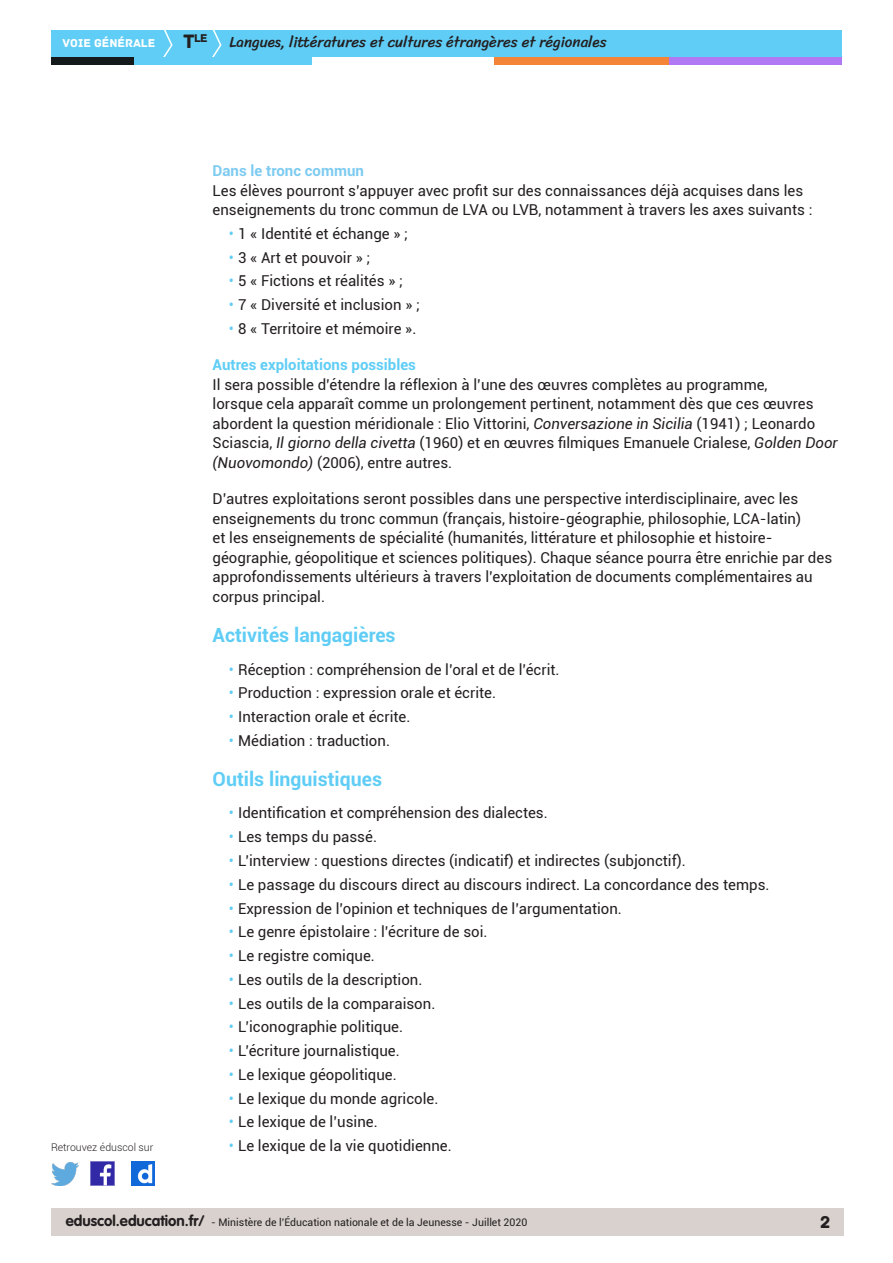
<style>
.page{position:relative;width:893px;height:1263px;background:#fff}
.page>*{position:absolute;margin:0;border:0;box-sizing:border-box;transform-origin:0 0}
._03_titre_2{font:700 19.5px "Roboto";color:#5fcdf5}
.t1{font:18px "Archive";color:#231f20}
.Texte_courant{font:15px/19.5px "Roboto";color:#231f20}
.t2{font:15px "Sriracha";color:#231f20}
._04_titre_3{font:700 15px "Roboto";color:#5fcdf5}
._04_titre_3-2{font:700 15px "Roboto";color:#7dcbf1}
.t3{font:12px "Archive";color:#fff}
.t4{font:11.85px "Archive";color:#231f20}
.t5{font:10.5px "Roboto";color:#231f20}
.t6{font:300 10.5px "Roboto";color:#231f20}
.s1{font-size:20.4px}
.s2{color:#5fcdf5}
.s3{font-style:italic}
.s4{font-family:"VAG Rounded Std";font-weight:700;font-size:15px}
</style>
<div class="page">
<div style="left:51px;top:1209px;width:792px;height:27px;background:#d8d1ce"></div>
<div style="left:51px;top:30px;width:791px;height:27px;background:#5fcdf5"></div>
<svg style="left:163px;top:30px;width:10px;height:27px"></svg>
<svg style="left:212px;top:30px;width:10px;height:27px"></svg>
<div style="left:133px;top:57px;width:179px;height:8px;background:#5fcdf5"></div>
<div style="left:51px;top:57px;width:82px;height:8px;background:#141a1c"></div>
<div style="left:667px;top:57px;width:175px;height:8px;background:#b078f2"></div>
<div style="left:494px;top:57px;width:175px;height:8px;background:#f48437"></div>
<img style="left:91px;top:1162px;width:23px;height:23px">
<img style="left:51px;top:1163px;width:28px;height:22px">
<img style="left:132px;top:1162px;width:22px;height:23px">
<p class="t4" style="left:183px;top:31px;width:26px"><span class="s1">T</span>le</p>
<p class="t3" style="left:63px;top:36px;width:94px">VOIE GÉNÉRALE</p>
<p class="t2" style="left:230px;top:33px;width:379px">Langues, littératures et cultures étrangères et régionales</p>
<p class="t6" style="left:51px;top:1140px;width:104px">Retrouvez éduscol sur</p>
<p class="_04_titre_3-2" style="left:213px;top:160px;width:153px">Dans le tronc commun</p>
<p class="Texte_courant" style="left:213px;top:180px;width:601px">Les élèves pourront s’appuyer avec profit sur des connaissances déjà acquises dans les enseignements du tronc commun de LVA ou LVB, notamment à travers les axes suivants :</p>
<p class="Texte_courant" style="left:229px;top:223px;width:181px"><span class="s2">•</span> 1 « Identité et échange » ;</p>
<p class="Texte_courant" style="left:229px;top:247px;width:143px"><span class="s2">•</span> 3 « Art et pouvoir » ;</p>
<p class="Texte_courant" style="left:229px;top:271px;width:176px"><span class="s2">•</span> 5 « Fictions et réalités » ;</p>
<p class="Texte_courant" style="left:229px;top:294px;width:193px"><span class="s2">•</span> 7 « Diversité et inclusion » ;</p>
<p class="Texte_courant" style="left:229px;top:318px;width:189px"><span class="s2">•</span> 8 « Territoire et mémoire ».</p>
<p class="_04_titre_3" style="left:213px;top:354px;width:205px">Autres exploitations possibles</p>
<p class="Texte_courant" style="left:213px;top:374px;width:627px">Il sera possible d’étendre la réflexion à l’une des œuvres complètes au programme,<br>lorsque cela apparaît comme un prolongement pertinent, notamment dès que ces œuvres abordent la question méridionale : Elio Vittorini, <span class="s3">Conversazione in Sicilia</span> (1941) ; Leonardo Sciascia, <span class="s3">Il giorno della civetta</span> (1960) et en œuvres filmiques Emanuele Crialese, <span class="s3">Golden Door (Nuovomondo)</span> (2006), entre autres.</p>
<p class="Texte_courant" style="left:213px;top:489px;width:621px">D’autres exploitations seront possibles dans une perspective interdisciplinaire, avec les enseignements du tronc commun (français, histoire-géographie, philosophie, LCA-latin)<br>et les enseignements de spécialité (humanités, littérature et philosophie et histoire&shy;géographie, géopolitique et sciences politiques). Chaque séance pourra être enrichie par des approfondissements ultérieurs à travers l’exploitation de documents complémentaires au corpus principal.</p>
<p class="_03_titre_2" style="left:213px;top:622px;width:185px">Activités langagières</p>
<p class="Texte_courant" style="left:229px;top:659px;width:332px"><span class="s2">•</span> Réception : compréhension de l’oral et de l’écrit.</p>
<p class="Texte_courant" style="left:229px;top:683px;width:269px"><span class="s2">•</span> Production : expression orale et écrite.</p>
<p class="Texte_courant" style="left:229px;top:706px;width:183px"><span class="s2">•</span> Interaction orale et écrite.</p>
<p class="Texte_courant" style="left:229px;top:730px;width:163px"><span class="s2">•</span> Médiation : traduction.</p>
<p class="_03_titre_2" style="left:213px;top:765px;width:171px">Outils linguistiques</p>
<p class="Texte_courant" style="left:229px;top:803px;width:320px"><span class="s2">•</span> Identification et compréhension des dialectes.</p>
<p class="Texte_courant" style="left:229px;top:826px;width:150px"><span class="s2">•</span> Les temps du passé.</p>
<p class="Texte_courant" style="left:229px;top:850px;width:458px"><span class="s2">•</span> L’interview : questions directes (indicatif) et indirectes (subjonctif).</p>
<p class="Texte_courant" style="left:229px;top:874px;width:542px"><span class="s2">•</span> Le passage du discours direct au discours indirect. La concordance des temps.</p>
<p class="Texte_courant" style="left:229px;top:898px;width:394px"><span class="s2">•</span> Expression de l’opinion et techniques de l’argumentation.</p>
<p class="Texte_courant" style="left:229px;top:921px;width:260px"><span class="s2">•</span> Le genre épistolaire : l’écriture de soi.</p>
<p class="Texte_courant" style="left:229px;top:945px;width:148px"><span class="s2">•</span> Le registre comique.</p>
<p class="Texte_courant" style="left:229px;top:969px;width:195px"><span class="s2">•</span> Les outils de la description.</p>
<p class="Texte_courant" style="left:229px;top:993px;width:208px"><span class="s2">•</span> Les outils de la comparaison.</p>
<p class="Texte_courant" style="left:229px;top:1017px;width:176px"><span class="s2">•</span> L’iconographie politique.</p>
<p class="Texte_courant" style="left:229px;top:1040px;width:172px"><span class="s2">•</span> L’écriture journalistique.</p>
<p class="Texte_courant" style="left:229px;top:1064px;width:169px"><span class="s2">•</span> Le lexique géopolitique.</p>
<p class="Texte_courant" style="left:229px;top:1088px;width:211px"><span class="s2">•</span> Le lexique du monde agricole.</p>
<p class="Texte_courant" style="left:229px;top:1112px;width:150px"><span class="s2">•</span> Le lexique de l’usine.</p>
<p class="Texte_courant" style="left:229px;top:1135px;width:224px"><span class="s2">•</span> Le lexique de la vie quotidienne.</p>
<p class="t5" style="left:66px;top:1215px;width:463px"><span class="s4">eduscol.education.fr/</span> - Ministère de l’Éducation nationale et de la Jeunesse - Juillet 2020</p>
<p class="t1" style="left:820px;top:1211px;width:12px">2</p>
</div>
